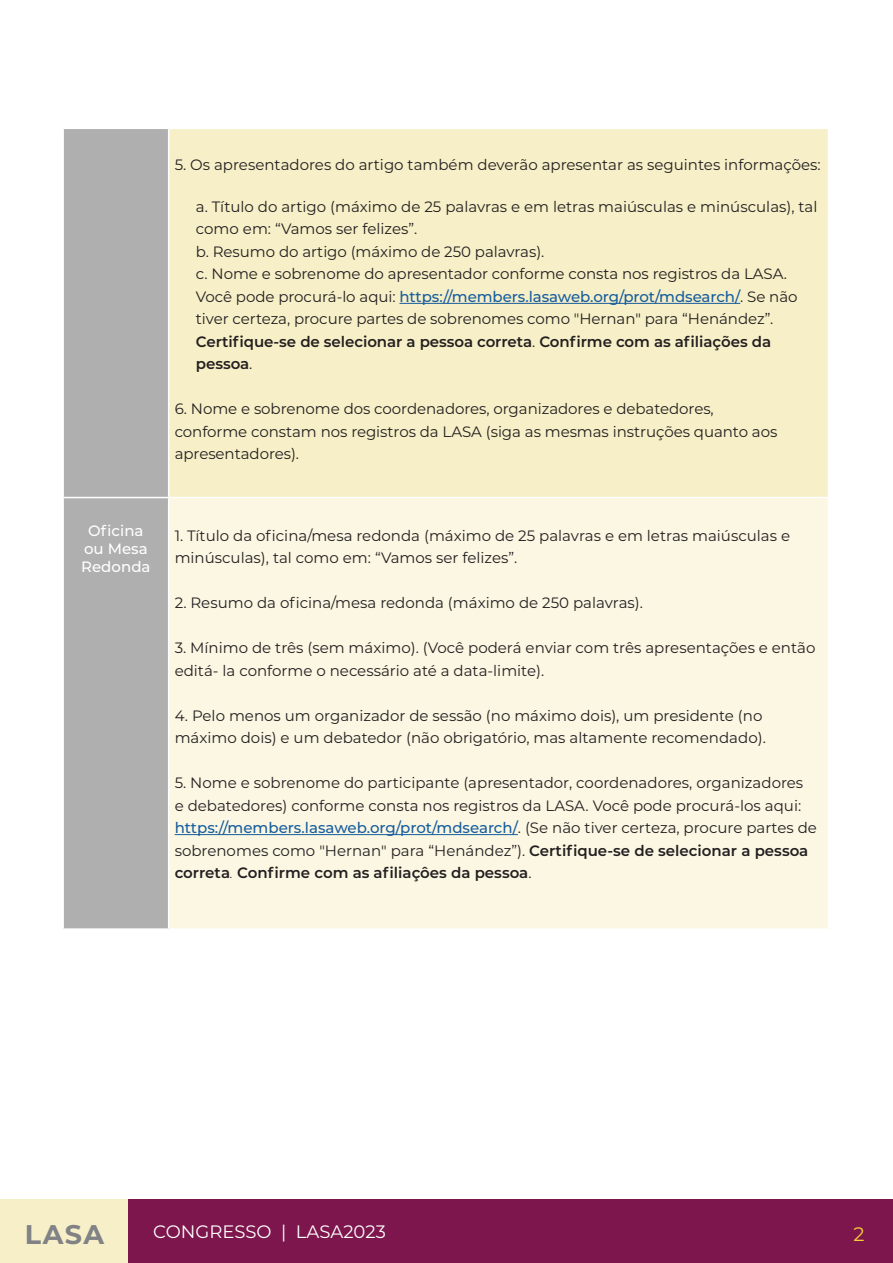
<style>
.page{position:relative;width:893px;height:1263px;background:#fff}
.page>*{position:absolute;margin:0;border:0;box-sizing:border-box;transform-origin:0 0}
.t1{font:700 27px "Montserrat";color:#808285}
.t2{font:19.5px "Montserrat";color:#f8ce34}
.t3{font:18px "Montserrat";color:#fff}
.t4{font:15px/22.5px "Montserrat";color:#231f20}
.t5{font:500 15px/18px "Montserrat";color:#fff;text-align:center}
.s1{font-weight:500;color:#175d9e}
.s2{font-weight:600}
.s3{font-weight:300;font-style:italic}
</style>
<div class="page">
<div style="left:0;top:1199px;width:129px;height:64px;background:#f6efc7"></div>
<div style="left:129px;top:1199px;width:764px;height:64px;background:#7d164c"></div>
<div style="left:64px;top:129px;width:104px;height:799px;background:#aeafae"></div>
<div style="left:169px;top:128px;width:659px;height:369px;background:#f6efc7"></div>
<div style="left:169px;top:497px;width:659px;height:432px;background:#fbf7e3"></div>
<hr style="left:169px;top:128px;width:660px;height:1px;background:#fff">
<hr style="left:62px;top:497px;width:107px;height:1px;background:#fff">
<hr style="left:169px;top:497px;width:660px;height:1px;background:#fff">
<hr style="left:169px;top:928px;width:660px;height:2px;background:#fff">
<hr style="left:399px;top:303px;width:341px;height:1px;background:#175d9e">
<hr style="left:175px;top:834px;width:343px;height:1px;background:#175d9e">
<p class="t4" style="left:175px;top:153px;width:648px">5. Os apresentadores do artigo também deverão apresentar as seguintes informações:</p>
<p class="t4" style="left:196px;top:195px;width:623px">a. Título do artigo (máximo de 25 palavras e em letras maiúsculas e minúsculas), tal como em: “Vamos ser felizes”.</p>
<p class="t4" style="left:196px;top:240px;width:350px">b. Resumo do artigo (máximo de 250 palavras).</p>
<p class="t4" style="left:196px;top:262px;width:603px">c. Nome e sobrenome do apresentador conforme consta nos registros da LASA.<br>Você pode procurá-lo aqui: <span class="s1">https://members.lasaweb.org/prot/mdsearch/</span>. Se não tiver certeza, procure partes de sobrenomes como "Hernan" para “Henández”.<br><span class="s2">Certifique-se de selecionar a pessoa correta</span>. <span class="s2">Confirme com as afiliações da pessoa</span>.</p>
<p class="t4" style="left:175px;top:397px;width:604px">6. Nome e sobrenome dos coordenadores, organizadores e debatedores, conforme constam nos registros da LASA (siga as mesmas instruções quanto aos apresentadores).</p>
<p class="t5" style="left:81px;top:521px;width:71px">Oficina ou Mesa<br>Redonda</p>
<p class="t4" style="left:175px;top:523px;width:617px">1. Título da oficina/mesa redonda (máximo de 25 palavras e em letras maiúsculas e minúsculas), tal como em: “Vamos ser felizes”.</p>
<p class="t4" style="left:175px;top:591px;width:470px">2. Resumo da oficina/mesa redonda (máximo de 250 palavras).</p>
<p class="t4" style="left:175px;top:636px;width:642px">3. Mínimo de três (sem máximo). (Você poderá enviar com três apresentações e então editá- la conforme o necessário até a data-limite).</p>
<p class="t4" style="left:175px;top:703px;width:593px">4. Pelo menos um organizador de sessão (no máximo dois), um presidente (no máximo dois) e um debatedor (não obrigatório, mas altamente recomendado).</p>
<p class="t4" style="left:175px;top:771px;width:644px">5. Nome e sobrenome do participante (apresentador, coordenadores, organizadores<br>e debatedores) conforme consta nos registros da LASA. Você pode procurá-los aqui: <span class="s1">https://members.lasaweb.org/prot/mdsearch/</span>. (Se não tiver certeza, procure partes de sobrenomes como "Hernan" para “Henández”). <span class="s2">Certifique-se de selecionar a pessoa correta</span><span class="s3">.</span> <span class="s2">Confirme com as afiliaçôes da pessoa</span>.</p>
<h1 class="t1" style="left:25px;top:1215px;width:81px">LASA</h1>
<p class="t3" style="left:153px;top:1219px;width:234px">CONGRESSO | LASA2023</p>
<h2 class="t2" style="left:853px;top:1220px;width:13px">2</h2>
</div>
